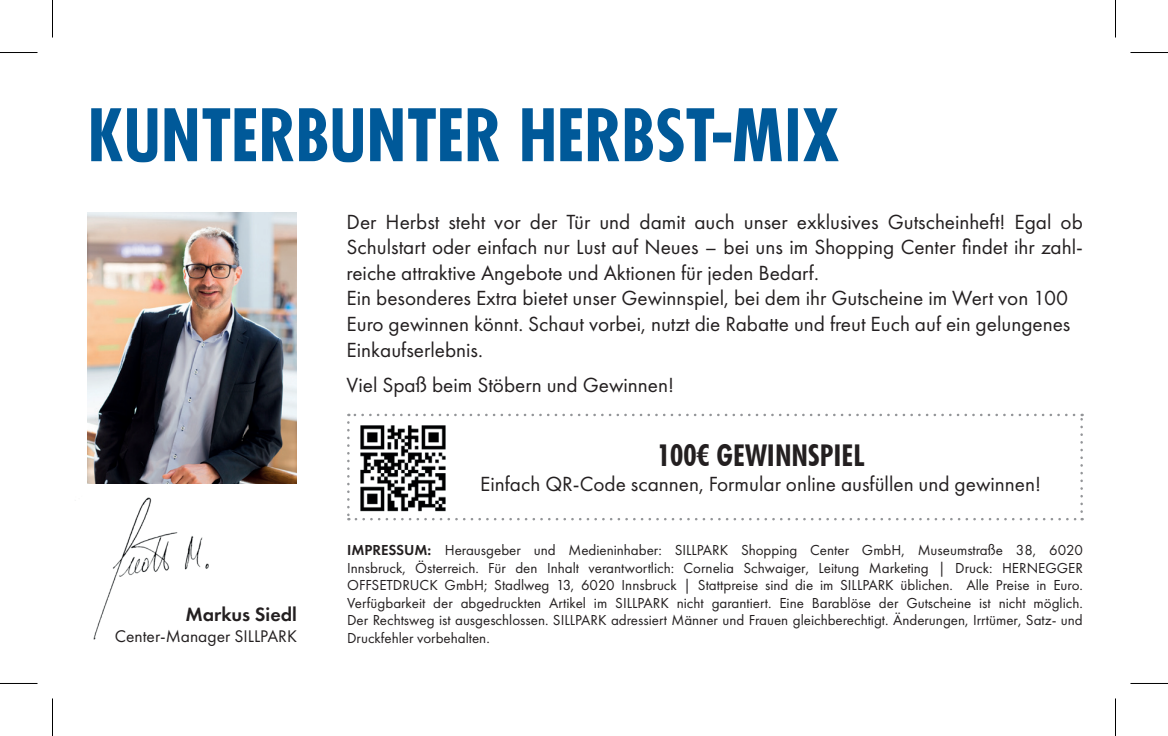
<style>
.page{position:relative;width:1168px;height:736px;background:#fff}
.page>*{position:absolute;margin:0;border:0;box-sizing:border-box;transform-origin:0 0}
.t1{font:700 condensed 70px "Futura";color:#005999}
.t2{font:700 condensed 30px "Futura BT";color:#231f20}
.t3{font:21.25px/25.5px "Futura PT";color:#231f20}
.t4{font:600 20px "Futura PT";color:#231f20}
.t5{font:17.5px "Futura PT";color:#231f20}
.t6{font:15px/17.5px "Futura PT";color:#231f20;text-align:justify}
.s1{font-weight:600}
</style>
<div class="page">
<img style="left:93px;top:497px;width:116px;height:143px">
<img style="left:88px;top:213px;width:209px;height:270px">
<svg style="left:347px;top:422px;width:3px;height:98px"></svg>
<svg style="left:356px;top:518px;width:727px;height:2px"></svg>
<svg style="left:1080px;top:414px;width:3px;height:98px"></svg>
<svg style="left:348px;top:414px;width:726px;height:2px"></svg>
<img style="left:360px;top:425px;width:86px;height:87px">
<hr style="left:0;top:52px;width:38px;height:1px;background:#000">
<hr style="left:1130px;top:52px;width:38px;height:1px;background:#000">
<hr style="left:0;top:683px;width:38px;height:1px;background:#000">
<hr style="left:1130px;top:683px;width:38px;height:1px;background:#000">
<hr style="left:52px;top:0;width:1px;height:37px;background:#000">
<hr style="left:52px;top:698px;width:1px;height:38px;background:#000">
<hr style="left:1115px;top:0;width:1px;height:37px;background:#000">
<hr style="left:1115px;top:698px;width:1px;height:38px;background:#000">
<h1 class="t1" style="left:88px;top:90px;width:753px">KUNTERBUNTER HERBST-MIX</h1>
<p class="t3" style="left:347px;top:209px;width:738px">Der Herbst steht vor der Tür und damit auch unser exklusives Gutscheinheft! Egal ob Schulstart oder einfach nur Lust auf Neues – bei uns im Shopping Center findet ihr zahl&shy;reiche attraktive Angebote und Aktionen für jeden Bedarf.<br>Ein besonderes Extra bietet unser Gewinnspiel, bei dem ihr Gutscheine im Wert von 100<br>Euro gewinnen könnt. Schaut vorbei, nutzt die Rabatte und freut Euch auf ein gelungenes Einkaufserlebnis.</p>
<h3 class="t3" style="left:347px;top:371px;width:329px">Viel Spaß beim Stöbern und Gewinnen!</h3>
<h3 class="t4" style="left:185px;top:602px;width:113px">Markus Siedl</h3>
<p class="t5" style="left:115px;top:626px;width:184px">Center-Manager SILLPARK</p>
<h2 class="t2" style="left:657px;top:437px;width:209px">100¤ GEWINNSPIEL</h2>
<h3 class="t3" style="left:480px;top:471px;width:562px">Einfach QR-Code scannen, Formular online ausfüllen und gewinnen!</h3>
<p class="t6" style="left:347px;top:541px;width:737px"><span class="s1">IMPRESSUM:</span> Herausgeber und Medieninhaber: SILLPARK Shopping Center GmbH, Museumstraße 38, 6020<br>Innsbruck, Österreich. Für den Inhalt verantwortlich: Cornelia Schwaiger, Leitung Marketing | Druck: HERNEGGER OFFSETDRUCK GmbH; Stadlweg 13, 6020 Innsbruck | Stattpreise sind die im SILLPARK üblichen. Alle Preise in Euro.<br>Verfügbarkeit der abgedruckten Artikel im SILLPARK nicht garantiert. Eine Barablöse der Gutscheine ist nicht möglich.<br>Der Rechtsweg ist ausgeschlossen. SILLPARK adressiert Männer und Frauen gleichberechtigt. Änderungen, Irrtümer, Satz- und Druckfehler vorbehalten.</p>
</div>
